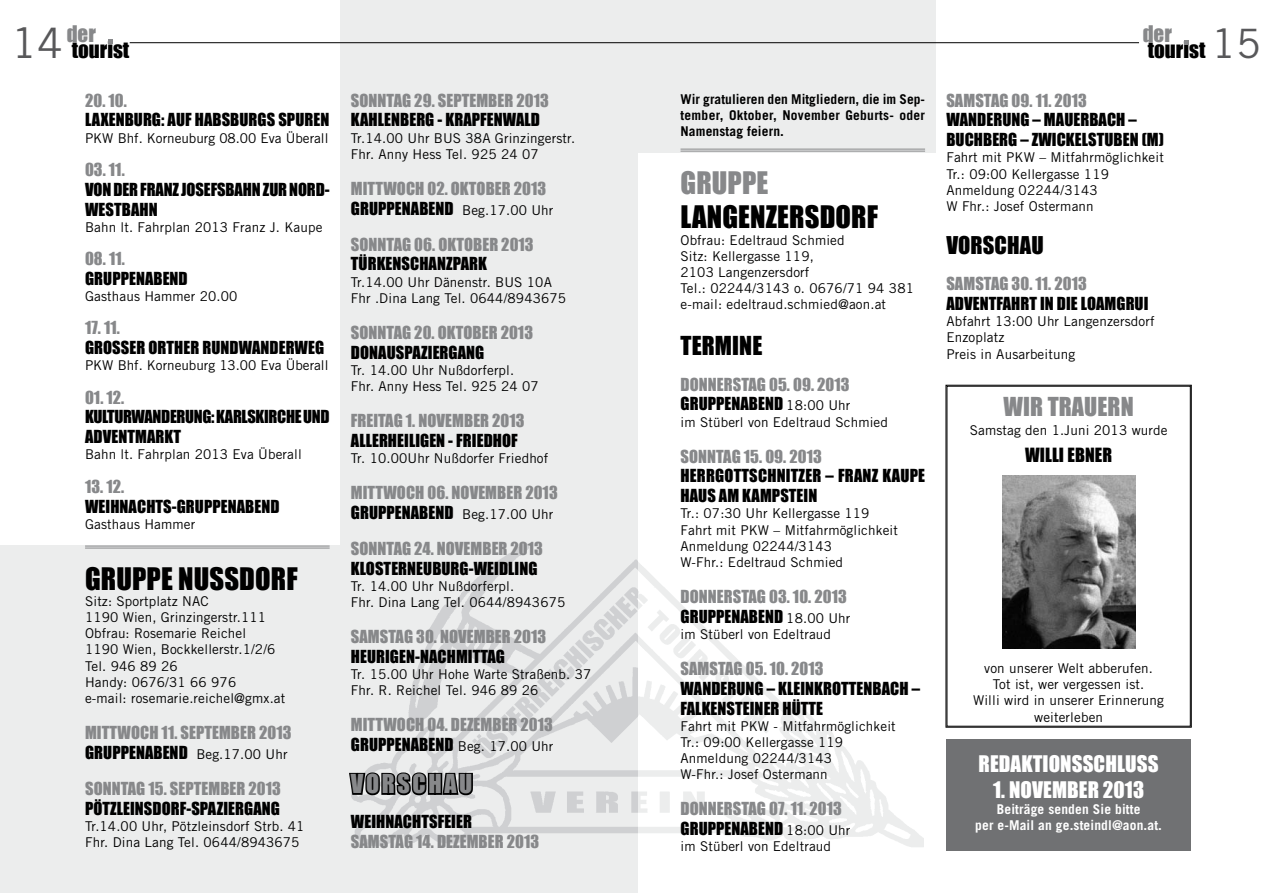
<style>
.page{position:relative;width:1276px;height:893px;background:#fff}
.page>*{position:absolute;margin:0;border:0;box-sizing:border-box;transform-origin:0 0}
.t1{font:42px "Trade Gothic";color:#58585a}
.t2{font:28.5px "Impact";letter-spacing:.005em;color:#000}
.t3{font:28.5px "Impact";color:#87888a}
.t4{font:24px "Impact";letter-spacing:.11em;color:#87888a}
.t5{font:24px "Impact";color:#000}
.t6{font:22.5px "Impact";letter-spacing:.005em;color:#000}
.t7{font:21px "Impact";letter-spacing:.005em;color:#fff}
.t8{font:21px "Impact";color:#000}
.t9{font:21px "Impact";color:#87888a}
.t10{font:18px "Impact";letter-spacing:.005em;color:#000}
.t11{font:16.5px/19.8px "Impact";letter-spacing:.005em;color:#87888a}
.t12{font:16.5px/19.8px "Impact";letter-spacing:.005em;color:#000}
.t13{font:16.5px/19.8px "Impact";letter-spacing:-.02em;color:#000}
.t14{font:13.5px/16.2px "Trade Gothic";letter-spacing:.01em;color:#000}
.t15{font:700 13.5px/16.2px "Trade Gothic";letter-spacing:.01em;color:#000;text-align:justify}
.t16{font:700 13.5px/16.2px "Trade Gothic";letter-spacing:.01em;color:#fff;text-align:center}
.s1{font-family:"Trade Gothic";font-size:40.5px;color:#58585a}
.s2{color:#000}
.s3{font-family:"Trade Gothic";font-size:13.5px;color:#000}
</style>
<div class="page">
<div style="left:638px;top:0;width:297px;height:152px;background:#eceded"></div>
<svg style="left:945px;top:384px;width:247px;height:344px"></svg>
<div style="left:0;top:546px;width:638px;height:347px;background:#eceded"></div>
<hr style="left:638px;top:42px;width:501px;height:1px;background:#000">
<svg style="left:1184px;top:40px;width:4px;height:4px"></svg>
<div style="left:340px;top:0;width:298px;height:893px;background:#eceded"></div>
<svg style="left:108px;top:40px;width:4px;height:4px"></svg>
<hr style="left:130px;top:42px;width:508px;height:1px;background:#000">
<div style="left:946px;top:739px;width:244px;height:111px;background:#707173"></div>
<img style="left:354px;top:542px;width:284px;height:305px">
<hr style="left:85px;top:546px;width:245px;height:1px;background:#87888a">
<hr style="left:85px;top:548px;width:245px;height:1px;background:#87888a">
<hr style="left:680px;top:149px;width:245px;height:1px;background:#87888a">
<hr style="left:680px;top:151px;width:245px;height:1px;background:#87888a">
<img style="left:1002px;top:475px;width:133px;height:173px">
<svg style="left:349px;top:751px;width:126px;height:79px"></svg>
<h3 class="t9" style="left:67px;top:21px;width:31px">DER</h3>
<h3 class="t8" style="left:72px;top:37px;width:59px">TOURIST</h3>
<h3 class="t9" style="left:1142px;top:21px;width:31px">DER</h3>
<h1 class="t1" style="left:11px;top:18px;width:53px">14</h1>
<h3 class="t8" style="left:1147px;top:37px;width:115px">TOURIST <span class="s1">15</span></h3>
<p class="t11" style="left:85px;top:90px;width:43px">20. 10.</p>
<p class="t12" style="left:85px;top:110px;width:246px">LAXENBURG: AUF HABSBURGS SPUREN</p>
<p class="t14" style="left:85px;top:130px;width:245px">PKW Bhf. Korneuburg 08.00 Eva Überall</p>
<p class="t11" style="left:85px;top:159px;width:41px">03. 11.</p>
<p class="t12" style="left:85px;top:179px;width:246px">VON DER FRANZ JOSEFSBAHN ZUR NORD-<br>WESTBAH N</p>
<p class="t14" style="left:85px;top:219px;width:239px">Bahn lt. Fahrplan 2013 Franz J. Kaupe</p>
<p class="t11" style="left:85px;top:249px;width:41px">08. 11.</p>
<p class="t12" style="left:85px;top:268px;width:103px">GRUPPENABEND</p>
<p class="t14" style="left:85px;top:288px;width:154px">Gasthaus Hammer 20.00</p>
<p class="t11" style="left:85px;top:318px;width:36px">17. 11.</p>
<p class="t12" style="left:85px;top:338px;width:73px">GROSSER ORTH</p>
<p class="t12" style="left:183px;top:338px;width:141px">ER RUNDWANDERWEG</p>
<p class="t14" style="left:85px;top:357px;width:245px">PKW Bhf. Korneuburg 13.00 Eva Überall</p>
<p class="t11" style="left:85px;top:387px;width:41px">01. 12.</p>
<p class="t13" style="left:85px;top:407px;width:245px">KULTURWANDERUNG: KARLSKIRCHE UND<br>ADVENTMAR KT</p>
<p class="t14" style="left:85px;top:446px;width:218px">Bahn lt. Fahrplan 2013 Eva Überall</p>
<p class="t11" style="left:85px;top:476px;width:41px">13. 12.</p>
<p class="t12" style="left:85px;top:496px;width:195px">WEIHNACHTS-GRUPPENABEND</p>
<p class="t14" style="left:85px;top:516px;width:112px">Gasthaus Hammer</p>
<h2 class="t2" style="left:85px;top:561px;width:214px">GRUPPE NUSSDORF</h2>
<p class="t14" style="left:85px;top:593px;width:202px">Sitz: Sportplatz NAC<br>1190 Wien, Grinzingerstr.111<br>Obfrau: Rosemarie Reichel<br>1190 Wien, Bockkellerstr.1/2/6<br>Tel. 946 89 26<br>Handy: 0676/31 66 976<br>e-mail: rosemarie.reichel@gmx.at</p>
<p class="t11" style="left:85px;top:723px;width:208px">MITTWOCH 11. SEPTEMBER 2013<br><span class="s2">GRUPPENABEND</span> <span class="s3">Beg.17.00 Uhr</span></p>
<p class="t11" style="left:85px;top:778px;width:197px">SONNTAG 15. SEPTEMBER 2013</p>
<p class="t12" style="left:85px;top:798px;width:9px">PÖTZL</p>
<p class="t12" style="left:123px;top:798px;width:85px">EINSDORF-SPAZI</p>
<p class="t12" style="left:228px;top:798px;width:52px">ERGANG</p>
<p class="t14" style="left:85px;top:818px;width:221px">Tr.14.00 Uhr, Pötzleinsdorf Strb. 41<br>Fhr. Dina Lang Tel. 0644/8943675</p>
<p class="t11" style="left:351px;top:90px;width:199px">SONNTAG 29. SEPTEMBER 2013</p>
<p class="t12" style="left:351px;top:110px;width:174px">KAHLENBERG - KRAPFENWALD</p>
<p class="t14" style="left:351px;top:130px;width:226px">Tr.14.00 Uhr BUS 38A Grinzingerstr.<br>Fhr. Anny Hess Tel. 925 24 07</p>
<p class="t11" style="left:351px;top:178px;width:204px">MITTWOCH 02. OKTOBER 2013<br><span class="s2">GRUPPENABEND</span> <span class="s3">Beg.17.00 Uhr</span></p>
<p class="t11" style="left:351px;top:234px;width:184px">SONNTAG 06. OKTOBER 2013</p>
<p class="t12" style="left:351px;top:254px;width:105px">TÜRKENSCHANZPAR</p>
<p class="t12" style="left:478px;top:254px;width:10px">K</p>
<p class="t14" style="left:351px;top:274px;width:217px">Tr.14.00 Uhr Dänenstr. BUS 10A<br>Fhr .Dina Lang Tel. 0644/8943675</p>
<p class="t11" style="left:351px;top:322px;width:184px">SONNTAG 20. OKTOBER 2013</p>
<p class="t12" style="left:351px;top:342px;width:62px">DONAUSPAZI</p>
<p class="t12" style="left:433px;top:342px;width:52px">ERGANG</p>
<p class="t14" style="left:351px;top:362px;width:189px">Tr. 14.00 Uhr Nußdorferpl.<br>Fhr. Anny Hess Tel. 925 24 07</p>
<p class="t11" style="left:351px;top:411px;width:31px">FREITAG</p>
<p class="t11" style="left:406px;top:411px;width:120px">1. NOVEMBER 2013</p>
<p class="t12" style="left:351px;top:430px;width:168px">ALLERHEILIGEN - FRIEDHOF</p>
<p class="t14" style="left:351px;top:450px;width:199px">Tr. 10.00Uhr Nußdorfer Friedhof</p>
<p class="t11" style="left:351px;top:483px;width:208px">MITTWOCH 06. NOVEMBER 2013<br><span class="s2">GRUPPENABEND</span> <span class="s3">Beg.17.00 Uhr</span></p>
<p class="t11" style="left:351px;top:538px;width:194px">SONNTAG 24. NOVEMBER 2013</p>
<p class="t12" style="left:351px;top:558px;width:187px">KLOSTERNEUBURG-WEIDLING</p>
<p class="t14" style="left:351px;top:578px;width:216px">Tr. 14.00 Uhr Nußdorferpl.<br>Fhr. Dina Lang Tel. 0644/8943675</p>
<p class="t11" style="left:351px;top:627px;width:197px">SAMSTAG 30. NOVEMBER 2013</p>
<p class="t12" style="left:351px;top:646px;width:126px">HEURIGEN-NACHMITTAG</p>
<p class="t14" style="left:351px;top:666px;width:242px">Tr. 15.00 Uhr Hohe Warte Straßenb. 37<br>Fhr. R. Reichel Tel. 946 89 26</p>
<p class="t11" style="left:351px;top:715px;width:204px">MITTWOCH 04. DEZEMBER 2013<br><span class="s2">GRUPPENABEND</span> <span class="s3">Beg. 17.00 Uhr</span></p>
<h3 class="t4" style="left:351px;top:769px;width:123px">VORSCHAU</h3>
<p class="t12" style="left:351px;top:812px;width:121px">WEIHNACHTSFEIER</p>
<p class="t11" style="left:351px;top:831px;width:190px">SAMSTAG 14. DEZEMBER 2013</p>
<p class="t15" style="left:680px;top:91px;width:246px">Wir gratulieren den Mitgliedern, die im Sep&shy;tember, Oktober, November Geburts- oder Namenstag feiern.</p>
<h2 class="t3" style="left:680px;top:166px;width:89px">GRUPPE</h2>
<h2 class="t2" style="left:680px;top:200px;width:199px">LANGENZERSDORF</h2>
<p class="t14" style="left:680px;top:232px;width:235px">Obfrau: Edeltraud Schmied<br>Sitz: Kellergasse 119,<br>2103 Langenzersdorf<br>Tel.: 02244/3143 o. 0676/71 94 381 e-mail: edeltraud.schmied@aon.at</p>
<h3 class="t5" style="left:680px;top:330px;width:83px">TERMINE</h3>
<p class="t11" style="left:680px;top:374px;width:171px">DONNERSTAG 05. 09. 2013<br><span class="s2">GRUPPENABEND</span> <span class="s3">18:00 Uhr</span></p>
<p class="t14" style="left:680px;top:413px;width:209px">im Stüberl von Edeltraud Schmied</p>
<p class="t11" style="left:680px;top:446px;width:143px">SONNTAG 15. 09. 2013</p>
<p class="t12" style="left:680px;top:466px;width:26px">HERRGOTT</p>
<p class="t12" style="left:680px;top:466px;width:246px;text-indent:69px">SCHNITZER – FRANZ KAUPE<br>HAUS AM KAMPSTEIN</p>
<p class="t14" style="left:680px;top:505px;width:219px">Tr.: 07:30 Uhr Kellergasse 119<br>Fahrt mit PKW – Mitfahrmöglichkeit<br>Anmeldung 02244/3143<br>W-Fhr.: Edeltraud Schmied</p>
<p class="t11" style="left:680px;top:586px;width:171px">DONNERSTAG 03. 10. 2013<br><span class="s2">GRUPPENABEND</span> <span class="s3">18.00 Uhr</span></p>
<p class="t14" style="left:680px;top:626px;width:152px">im Stüberl von Edeltraud</p>
<p class="t11" style="left:680px;top:658px;width:145px">SAMSTAG 05. 10. 2013</p>
<p class="t12" style="left:680px;top:678px;width:152px">WANDERUNG – KLEINKROTT</p>
<p class="t12" style="left:856px;top:678px;width:65px">ENBACH –</p>
<p class="t12" style="left:680px;top:698px;width:112px">FALKENSTEINER HÜTT</p>
<p class="t12" style="left:816px;top:698px;width:8px">E</p>
<p class="t14" style="left:680px;top:718px;width:217px">Fahrt mit PKW - Mitfahrmöglichkeit<br>Tr.: 09:00 Kellergasse 119<br>Anmeldung 02244/3143<br>W-Fhr.: Josef Ostermann</p>
<p class="t11" style="left:680px;top:799px;width:171px">DONNERSTAG 07. 11. 2013<br><span class="s2">GRUPPENABEND</span> <span class="s3">18:00 Uhr</span></p>
<p class="t14" style="left:680px;top:838px;width:152px">im Stüberl von Edeltraud</p>
<p class="t11" style="left:946px;top:90px;width:142px">SAMSTAG 09. 11. 2013</p>
<p class="t12" style="left:946px;top:110px;width:219px">WANDERUNG – MAUERBACH –<br>BUCHBERG – ZWICKELSTUBEN (M)</p>
<p class="t14" style="left:946px;top:149px;width:219px">Fahrt mit PKW – Mitfahrmöglichkeit<br>Tr.: 09:00 Kellergasse 119<br>Anmeldung 02244/3143<br>W Fhr.: Josef Ostermann</p>
<h3 class="t6" style="left:946px;top:231px;width:99px">VORSCHAU</h3>
<p class="t11" style="left:946px;top:274px;width:142px">SAMSTAG 30. 11. 2013</p>
<p class="t12" style="left:946px;top:294px;width:66px">ADVENTFAHRT</p>
<p class="t12" style="left:1040px;top:294px;width:109px">IN DIE LOAMGRUI</p>
<p class="t14" style="left:946px;top:313px;width:210px">Abfahrt 13:00 Uhr Langenzersdorf<br>Enzoplatz<br>Preis in Ausarbeitung</p>
<h3 class="t4" style="left:1003px;top:391px;width:132px">WIR TRAUERN</h3>
<p class="t14" style="left:969px;top:422px;width:199px">Samstag den 1.Juni 2013 wurde</p>
<h3 class="t10" style="left:1025px;top:444px;width:89px">WILLI EBNER</h3>
<p class="t14" style="left:973px;top:660px;width:192px;text-align:center">von unserer Welt abberufen.<br>Tot ist, wer vergessen ist.<br>Willi wird in unserer Erinnerung weiterleben</p>
<h3 class="t7" style="left:978px;top:751px;width:94px">REDAKTIONSSC</h3>
<h3 class="t7" style="left:1105px;top:751px;width:55px">HLUSS</h3>
<h3 class="t7" style="left:993px;top:776px;width:52px">1. NOVEMBE</h3>
<h3 class="t7" style="left:1087px;top:776px;width:58px">R 2013</h3>
<p class="t16" style="left:975px;top:801px;width:188px">Beiträge senden Sie bitte<br>per e-Mail an ge.steindl@aon.at.</p>
</div>
